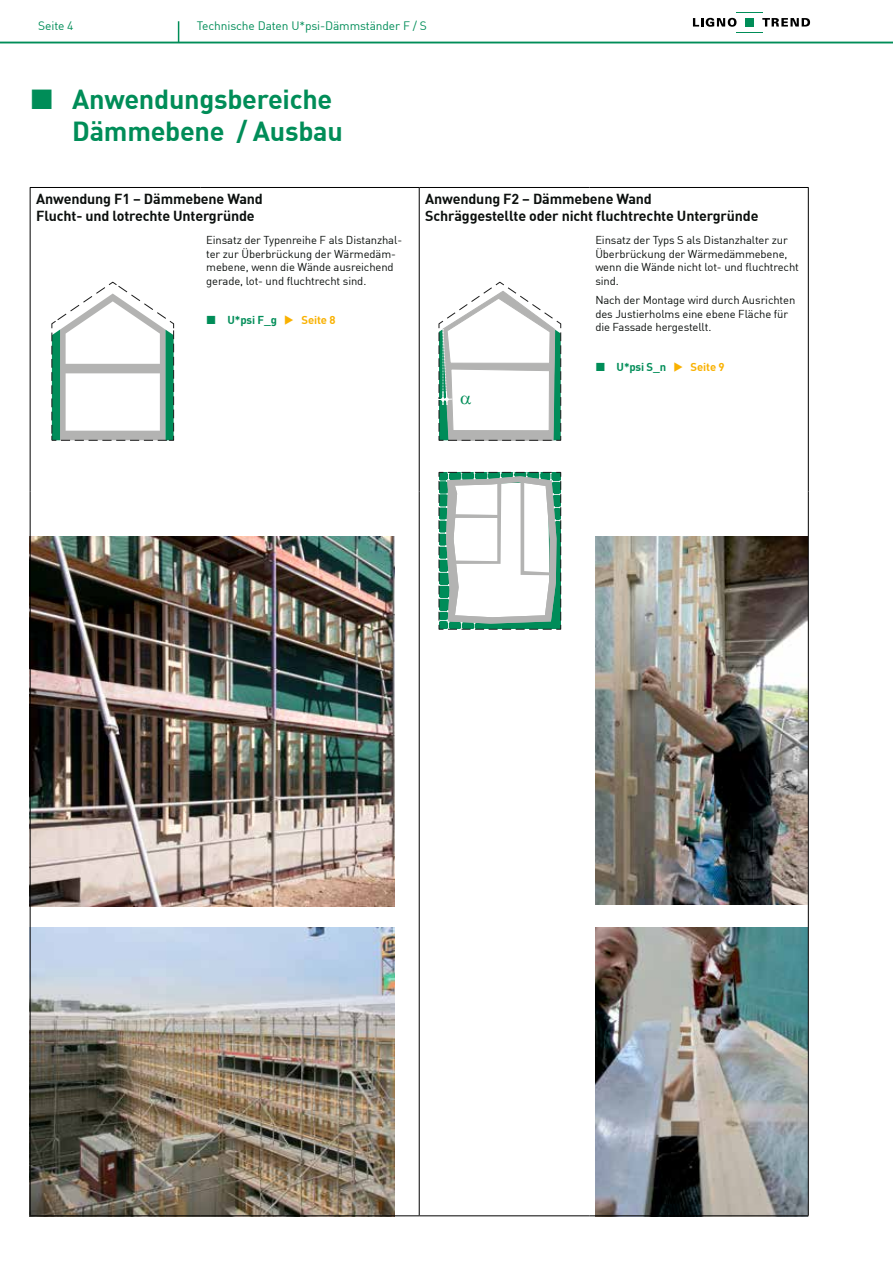
<style>
.page{position:relative;width:893px;height:1263px;background:#fff}
.page>*{position:absolute;margin:0;border:0;box-sizing:border-box;transform-origin:0 0}
.t1{font:700 27px/32.4px "DIN";letter-spacing:-.01em;color:#008d58}
.t2{font:700 14.25px/17.1px "DIN";letter-spacing:-.01em;color:#0c100e}
.t3{font:12px "DIN";letter-spacing:-.01em;color:#008d58}
.t4{font:11.25px/13.5px "DIN";letter-spacing:-.01em;color:#0c100e}
.t5{font:700 11.25px "DIN";letter-spacing:-.01em;color:#008d58}
.s1{color:#f9b100}
</style>
<div class="page">
<svg style="left:51px;top:281px;width:123px;height:160px"></svg>
<svg style="left:438px;top:471px;width:124px;height:159px"></svg>
<img style="left:31px;top:536px;width:363px;height:370px">
<img style="left:31px;top:927px;width:363px;height:288px">
<img style="left:595px;top:536px;width:213px;height:368px">
<img style="left:595px;top:927px;width:213px;height:288px">
<svg style="left:178px;top:21px;width:1px;height:21px"></svg>
<svg style="left:693px;top:12px;width:117px;height:21px"></svg>
<div style="left:745px;top:18px;width:9px;height:9px;background:#008d58"></div>
<hr style="left:0;top:42px;width:893px;height:1px;background:#008d58">
<hr style="left:808px;top:230px;width:1px;height:261px;background:#000">
<hr style="left:808px;top:491px;width:1px;height:724px;background:#000">
<hr style="left:30px;top:187px;width:170px;height:1px;background:#000">
<hr style="left:30px;top:188px;width:1px;height:42px;background:#000">
<hr style="left:200px;top:187px;width:219px;height:1px;background:#000">
<hr style="left:419px;top:187px;width:170px;height:1px;background:#000">
<hr style="left:419px;top:188px;width:1px;height:42px;background:#000">
<hr style="left:589px;top:187px;width:220px;height:1px;background:#000">
<hr style="left:808px;top:188px;width:1px;height:42px;background:#000">
<hr style="left:30px;top:230px;width:1px;height:261px;background:#000">
<hr style="left:419px;top:230px;width:1px;height:261px;background:#000">
<hr style="left:30px;top:491px;width:1px;height:724px;background:#000">
<hr style="left:419px;top:491px;width:1px;height:724px;background:#000">
<hr style="left:30px;top:1215px;width:170px;height:1px;background:#000">
<hr style="left:200px;top:1215px;width:219px;height:1px;background:#000">
<hr style="left:419px;top:1215px;width:170px;height:1px;background:#000">
<hr style="left:589px;top:1215px;width:220px;height:1px;background:#000">
<svg style="left:438px;top:281px;width:124px;height:160px"></svg>
<p class="t3" style="left:38px;top:18px;width:37px">Seite 4</p>
<p class="t3" style="left:197px;top:18px;width:232px">Technische Daten U*psi-Dämmständer F / S</p>
<h1 class="t1" style="left:72px;top:81px;width:272px">Anwendungsbereiche<br>Dämmebene / Ausbau</h1>
<p class="t2" style="left:36px;top:189px;width:228px">Anwendung F1 – Dämmebene Wand<br>Flucht- und lotrechte Untergründe</p>
<p class="t2" style="left:425px;top:189px;width:335px">Anwendung F2 – Dämmebene Wand<br>Schräggestellte oder nicht fluchtrechte Untergründe</p>
<p class="t4" style="left:206px;top:233px;width:197px">Einsatz der Typenreihe F als Distanzhal&shy;ter zur Überbrückung der Wärmedäm&shy;mebene, wenn die Wände ausreichend gerade, lot- und fluchtrecht sind.</p>
<p class="t5" style="left:227px;top:313px;width:110px">U*psi F_g <span class="s1">◆ Seite 8</span></p>
<p class="t4" style="left:595px;top:233px;width:205px">Einsatz der Typs S als Distanzhalter zur<br>Überbrückung der Wärmedämmebene, wenn die Wände nicht lot- und fluchtrecht sind.</p>
<p class="t4" style="left:595px;top:293px;width:202px">Nach der Montage wird durch Ausrichten des Justierholms eine ebene Fläche für die Fassade hergestellt.</p>
<p class="t5" style="left:617px;top:360px;width:110px">U*psi S_n <span class="s1">◆ Seite 9</span></p>
</div>
